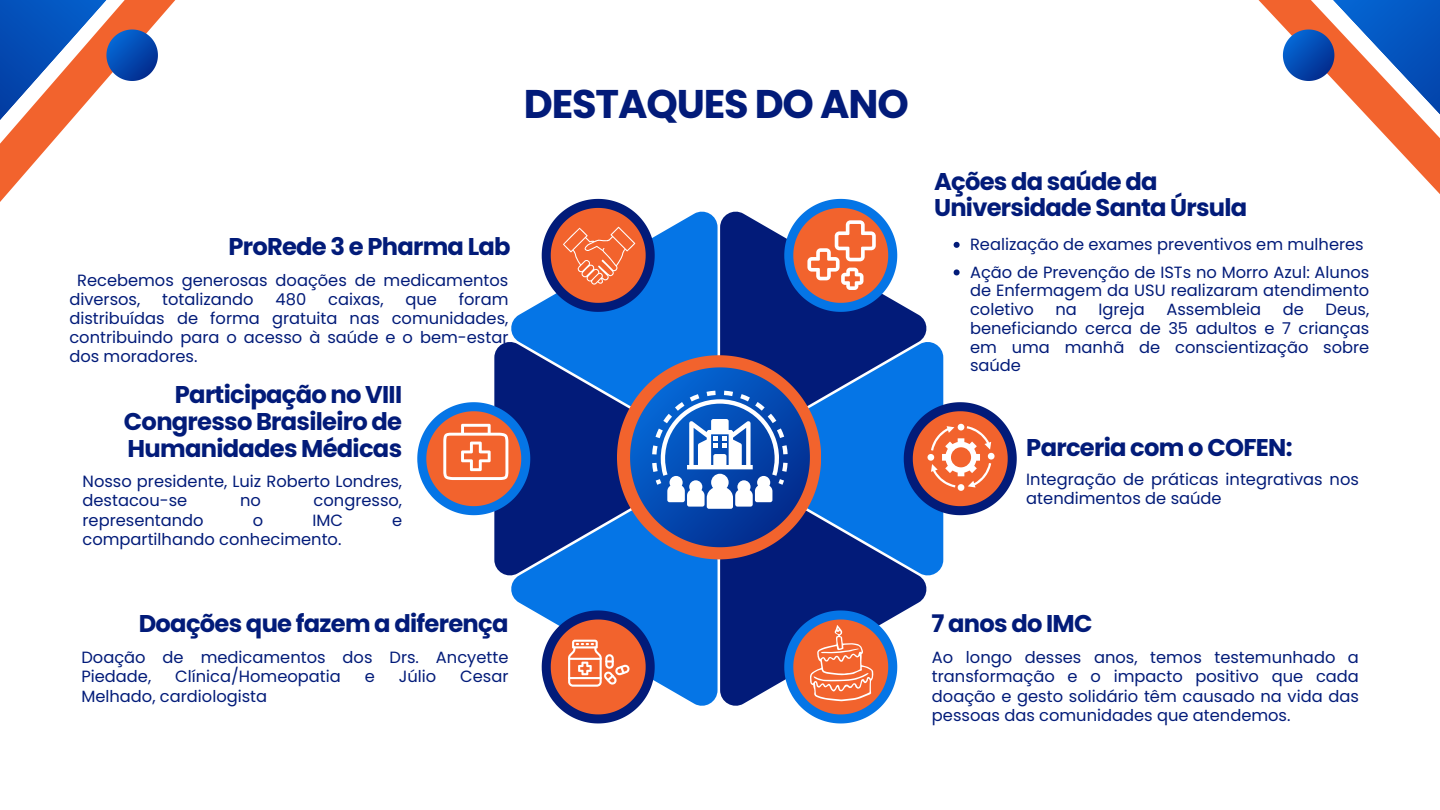
<style>
.page{position:relative;width:1440px;height:810px;background:#fff}
.page>*{position:absolute;margin:0;border:0;box-sizing:border-box;transform-origin:0 0}
.t1{font:700 40px "Poppins";letter-spacing:-.03em;color:#021b79}
.t2{font:700 24.2px/27px "Poppins";letter-spacing:-.03em;color:#021b79}
.t3{font:16.3px/19.2px "Poppins";color:#021b79;text-align:justify}
</style>
<div class="page">
<svg style="left:1258px;top:0;width:182px;height:194px"></svg>
<svg style="left:0;top:0;width:176px;height:202px"></svg>
<svg style="left:417px;top:199px;width:600px;height:524px"></svg>
<p class="t1" style="left:524px;top:76px;width:386px">DESTAQUES DO ANO</p>
<p class="t2" style="left:228px;top:233px;width:284px">ProRede 3 e Pharma Lab</p>
<p class="t3" style="left:69px;top:270px;width:441px;text-indent:8px">Recebemos generosas doações de medicamentos diversos,</p>
<p class="t3" style="left:69px;top:290px;width:441px;text-indent:389px">foram distribuídas de forma gratuita nas comunidades, contribuindo para o acesso à saúde e o bem-estar dos moradores.</p>
<p class="t3" style="left:162px;top:290px;width:93px">totalizando</p>
<p class="t3" style="left:276px;top:290px;width:32px">480</p>
<p class="t3" style="left:328px;top:290px;width:57px">caixas,</p>
<p class="t3" style="left:405px;top:290px;width:33px">que</p>
<p class="t2" style="left:124px;top:381px;width:280px;text-align:justify;text-indent:51px">Participação no VIII Congresso Brasileiro de Humanidades Médicas</p>
<p class="t3" style="left:83px;top:472px;width:321px">Nosso presidente, Luiz Roberto Londres, destacou-se</p>
<p class="t3" style="left:240px;top:491px;width:22px">no</p>
<p class="t3" style="left:314px;top:491px;width:90px">congresso,</p>
<p class="t3" style="left:83px;top:510px;width:123px">representando</p>
<p class="t3" style="left:253px;top:510px;width:12px">o</p>
<p class="t3" style="left:312px;top:510px;width:32px">IMC</p>
<p class="t3" style="left:392px;top:510px;width:12px">e</p>
<p class="t3" style="left:83px;top:529px;width:260px">compartilhando conhecimento.</p>
<p class="t2" style="left:934px;top:168px;width:315px">Ações da saúde da<br>Universidade Santa Úrsula</p>
<p class="t3" style="left:970px;top:235px;width:395px">Realização de exames preventivos em mulheres</p>
<p class="t3" style="left:970px;top:263px;width:401px;line-height:18.8px">Ação de Prevenção de ISTs no Morro Azul: Alunos de Enfermagem da USU realizaram atendimento coletivo</p>
<p class="t3" style="left:1056px;top:300px;width:23px">na</p>
<p class="t3" style="left:1099px;top:300px;width:48px">Igreja</p>
<p class="t3" style="left:1166px;top:300px;width:96px">Assembleia</p>
<p class="t3" style="left:1283px;top:300px;width:23px">de</p>
<p class="t3" style="left:970px;top:300px;width:401px;line-height:18.8px;text-indent:356px">Deus, beneficiando cerca de 35 adultos e 7 crianças em uma manhã de conscientização sobre saúde</p>
<p class="t2" style="left:1026px;top:434px;width:268px">Parceria com o COFEN:</p>
<p class="t3" style="left:1026px;top:470px;width:334px">Integração de práticas integrativas nos atendimentos de saúde</p>
<p class="t2" style="left:139px;top:610px;width:371px">Doações que fazem a diferença</p>
<p class="t3" style="left:81px;top:648px;width:429px">Doação de medicamentos dos Drs. Ancyette<br>Piedade,</p>
<p class="t3" style="left:175px;top:667px;width:167px">Clínica/Homeopatia</p>
<p class="t3" style="left:365px;top:667px;width:12px">e</p>
<p class="t3" style="left:399px;top:667px;width:39px">Júlio</p>
<p class="t3" style="left:460px;top:667px;width:50px">Cesar</p>
<p class="t3" style="left:81px;top:686px;width:187px">Melhado, cardiologista</p>
<p class="t2" style="left:932px;top:611px;width:162px">7 anos do IMC</p>
<p class="t3" style="left:932px;top:648px;width:429px">Ao longo desses anos, temos testemunhado a transformação e o impacto positivo que cada doação e gesto solidário têm causado na vida das pessoas das comunidades que atendemos.</p>
</div>
